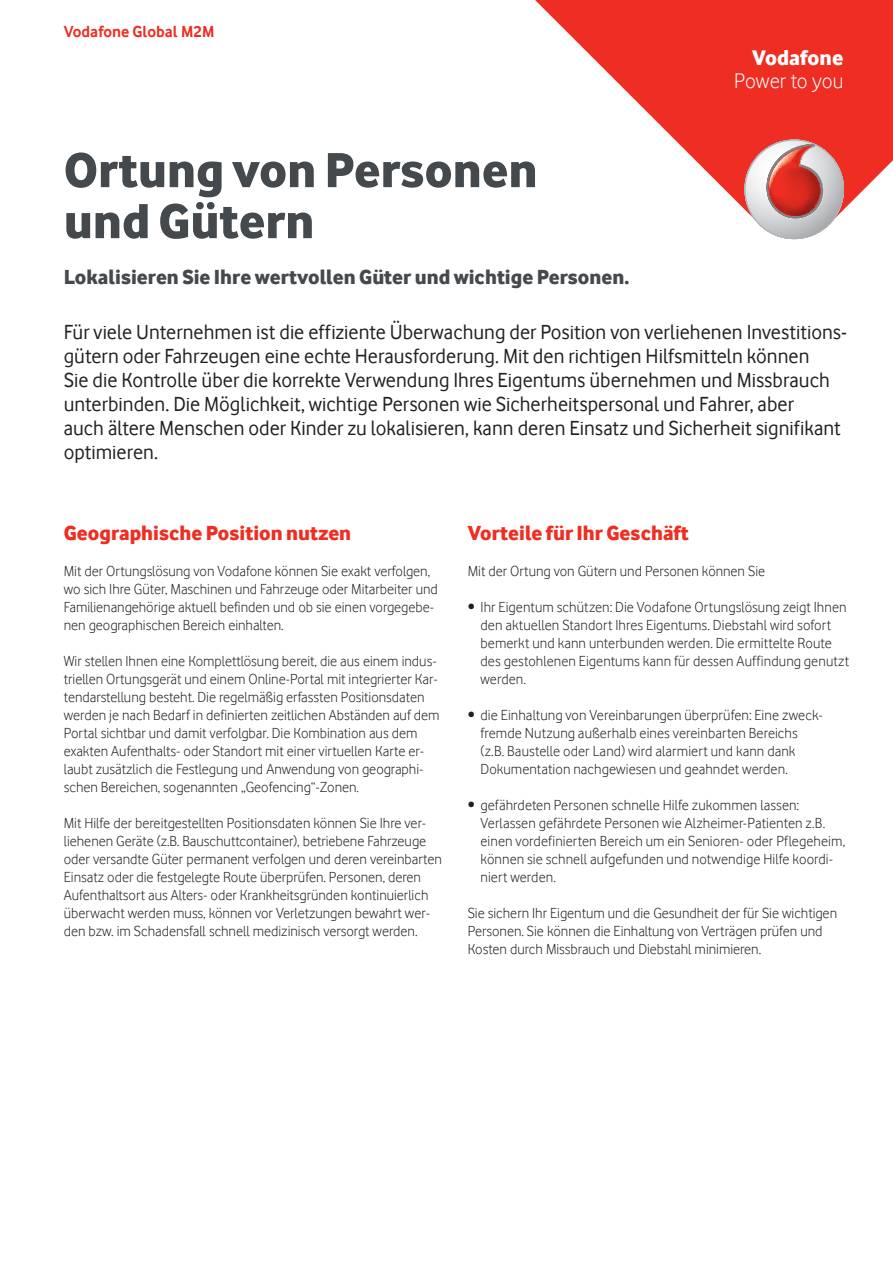
<style>
.page{position:relative;width:893px;height:1263px;background:#fff}
.page>*{position:absolute;margin:0;border:0;box-sizing:border-box;transform-origin:0 0}
.HL_grau{font:51px/51px "Vodafone Ex B";color:#43494d}
.t1{font:21.75px/23px "Vodafone Lt";color:#fff;text-align:right}
.Anleser_Intro{font:21px/24px "Vodafone Rg";color:#231f20}
.HL_kl_mAbstand{font:21px "Vodafone Ex B";color:#43494d}
.HL_kl_mAbstand-2{font:21px "Vodafone Ex B";color:#ee2e22}
._01-Header_Folio_11{font:700 16.5px "Vodafone Rg";color:#ee2e22}
.Copy_10_12{font:15px/18px "Vodafone Lt";color:#231f20}
.s1{font-family:"Vodafone Ex B"}
</style>
<div class="page">
<svg style="left:535px;top:0;width:358px;height:224px;fill:#ee2e22"></svg>
<svg style="left:746px;top:141px;width:97px;height:97px"></svg>
<svg style="left:767px;top:144px;width:56px;height:76px;background:#cf706a"></svg>
<p class="_01-Header_Folio_11" style="left:64px;top:21px;width:152px">Vodafone Global M2M</p>
<p class="HL_grau" style="left:64px;top:143px;width:475px">Ortung von Personen und Gütern</p>
<p class="HL_kl_mAbstand" style="left:64px;top:264px;width:567px">Lokalisieren Sie Ihre wertvollen Güter und wichtige Personen.</p>
<p class="t1" style="left:734px;top:46px;width:111px"><span class="s1">Vodafone<br></span>Power to you</p>
<p class="Anleser_Intro" style="left:64px;top:320px;width:785px">Für viele Unternehmen ist die effiziente Überwachung der Position von verliehenen Investitions&shy;gütern oder Fahrzeugen eine echte Herausforderung. Mit den richtigen Hilfsmitteln können<br>Sie die Kontrolle über die korrekte Verwendung Ihres Eigentums übernehmen und Missbrauch unterbinden. Die Möglichkeit, wichtige Personen wie Sicherheitspersonal und Fahrer, aber<br>auch ältere Menschen oder Kinder zu lokalisieren, kann deren Einsatz und Sicherheit signifikant optimieren.</p>
<p class="HL_kl_mAbstand-2" style="left:64px;top:520px;width:289px">Geographische Position nutzen</p>
<p class="Copy_10_12" style="left:64px;top:562px;width:376px">Mit der Ortungslösung von Vodafone können Sie exakt verfolgen, wo sich Ihre Güter, Maschinen und Fahrzeuge oder Mitarbeiter und Familienangehörige aktuell befinden und ob sie einen vorgegebe&shy;nen geographischen Bereich einhalten.</p>
<p class="Copy_10_12" style="left:64px;top:652px;width:377px">Wir stellen Ihnen eine Komplettlösung bereit, die aus einem indus&shy;triellen Ortungsgerät und einem Online-Portal mit integrierter Kar&shy;tendarstellung besteht. Die regelmäßig erfassten Positionsdaten werden je nach Bedarf in definierten zeitlichen Abständen auf dem Portal sichtbar und damit verfolgbar. Die Kombination aus dem exakten Aufenthalts- oder Standort mit einer virtuellen Karte er&shy;laubt zusätzlich die Festlegung und Anwendung von geographi&shy;schen Bereichen, sogenannten „Geofencing“-Zonen.</p>
<p class="Copy_10_12" style="left:64px;top:814px;width:379px">Mit Hilfe der bereitgestellten Positionsdaten können Sie Ihre ver&shy;liehenen Geräte (z.B. Bauschuttcontainer), betriebene Fahrzeuge oder versandte Güter permanent verfolgen und deren vereinbarten Einsatz oder die festgelegte Route überprüfen. Personen, deren Aufenthaltsort aus Alters- oder Krankheitsgründen kontinuierlich überwacht werden muss, können vor Verletzungen bewahrt wer&shy;den bzw. im Schadensfall schnell medizinisch versorgt werden.</p>
<p class="HL_kl_mAbstand-2" style="left:468px;top:520px;width:223px">Vorteile für Ihr Geschäft</p>
<p class="Copy_10_12" style="left:468px;top:562px;width:299px">Mit der Ortung von Gütern und Personen können Sie</p>
<p class="Copy_10_12" style="left:480px;top:598px;width:370px;text-indent:-13px">• Ihr Eigentum schützen: Die Vodafone Ortungslösung zeigt Ihnen den aktuellen Standort Ihres Eigentums. Diebstahl wird sofort bemerkt und kann unterbunden werden. Die ermittelte Route des gestohlenen Eigentums kann für dessen Auffindung genutzt werden.</p>
<p class="Copy_10_12" style="left:480px;top:706px;width:344px;text-indent:-13px">• die Einhaltung von Vereinbarungen überprüfen: Eine zweck&shy;fremde Nutzung außerhalb eines vereinbarten Bereichs (z.B. Baustelle oder Land) wird alarmiert und kann dank Dokumentation nachgewiesen und geahndet werden.</p>
<p class="Copy_10_12" style="left:480px;top:796px;width:366px;text-indent:-13px">• gefährdeten Personen schnelle Hilfe zukommen lassen:<br>Verlassen gefährdete Personen wie Alzheimer-Patienten z.B. einen vordefinierten Bereich um ein Senioren- oder Pflegeheim, können sie schnell aufgefunden und notwendige Hilfe koordi&shy;niert werden.</p>
<p class="Copy_10_12" style="left:468px;top:904px;width:371px">Sie sichern Ihr Eigentum und die Gesundheit der für Sie wichtigen<br>Personen. Sie können die Einhaltung von Verträgen prüfen und<br>Kosten durch Missbrauch und Diebstahl minimieren.</p>
</div>
